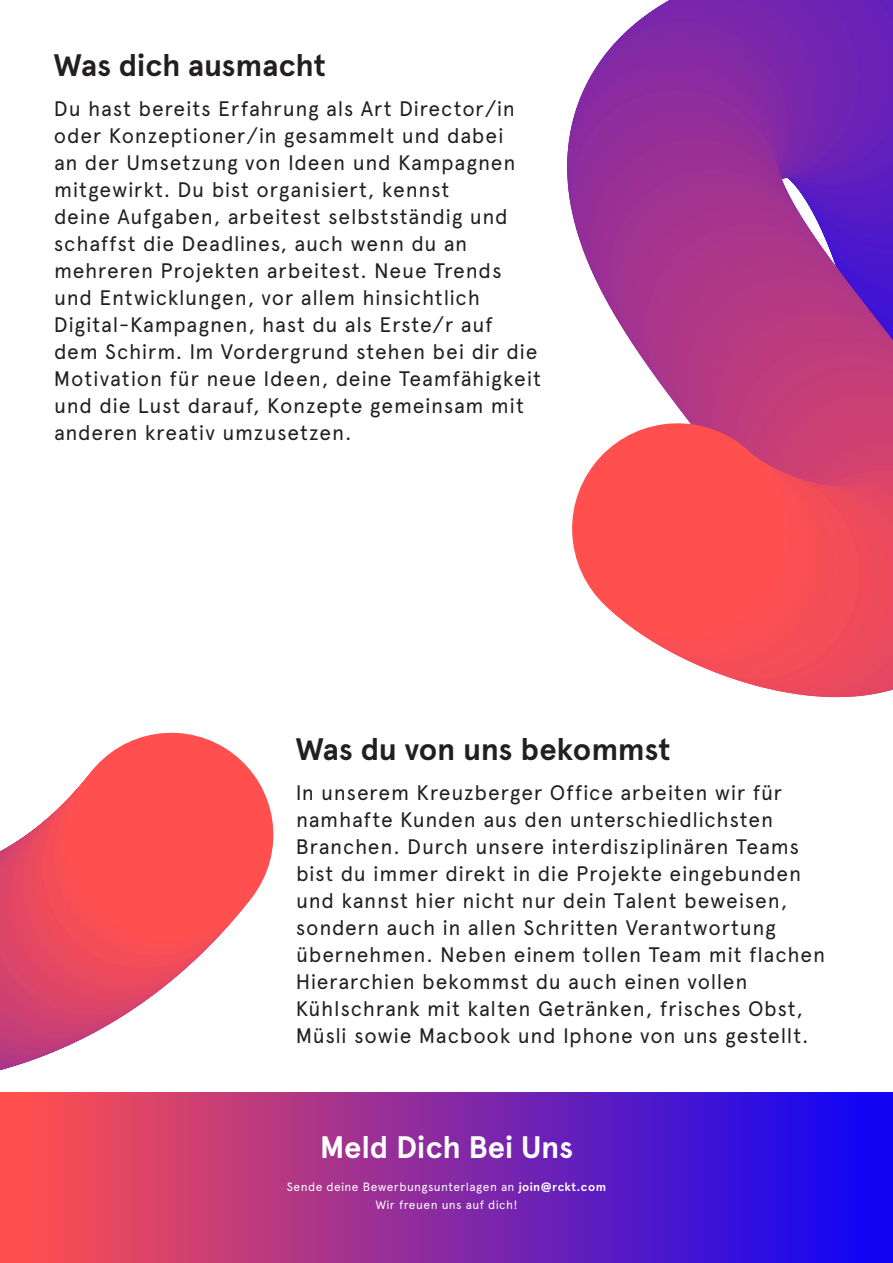
<style>
.page{position:relative;width:893px;height:1263px;background:#fff}
.page>*{position:absolute;margin:0;border:0;box-sizing:border-box;transform-origin:0 0}
.t1{font:700 31.05px "Apercu";letter-spacing:-.01em;color:#231f20}
.t2{font:700 31.05px "Apercu";letter-spacing:-.005em;color:#fff}
.t3{font:21px/27px "Apercu";letter-spacing:.03em;color:#231f20}
.t4{font:12px "Apercu";letter-spacing:.03em;color:#fff}
.s1{font-weight:700}
</style>
<div class="page">
<div style="left:0;top:1093px;width:893px;height:170px;background:linear-gradient(to right,#ff514b,#0a02fa)"></div>
<svg style="left:618px;top:0;width:275px;height:472px;background:#99379d"></svg>
<svg style="left:790px;top:471px;width:101px;height:224px;background:#e84f65"></svg>
<svg style="left:779px;top:469px;width:106px;height:224px;background:#e84960"></svg>
<svg style="left:769px;top:467px;width:109px;height:224px;background:#e9495f"></svg>
<svg style="left:757px;top:464px;width:115px;height:225px;background:#ea4a60"></svg>
<svg style="left:750px;top:462px;width:116px;height:224px;background:#ea495e"></svg>
<svg style="left:740px;top:459px;width:119px;height:225px;background:#eb4b5e"></svg>
<svg style="left:731px;top:457px;width:122px;height:224px;background:#ec4b5d"></svg>
<svg style="left:722px;top:454px;width:125px;height:224px;background:#ec4b5d"></svg>
<svg style="left:714px;top:451px;width:127px;height:224px;background:#ed4b5d"></svg>
<svg style="left:707px;top:448px;width:128px;height:224px;background:#ed4b5d"></svg>
<svg style="left:700px;top:445px;width:129px;height:224px"></svg>
<svg style="left:693px;top:442px;width:131px;height:224px;background:#ee4b5c"></svg>
<svg style="left:685px;top:438px;width:133px;height:225px;background:#ef4c5b"></svg>
<svg style="left:678px;top:435px;width:135px;height:224px;background:#ef4c5b"></svg>
<svg style="left:671px;top:431px;width:137px;height:225px;background:#f04d5b"></svg>
<svg style="left:664px;top:428px;width:139px;height:224px;background:#f14d5a"></svg>
<svg style="left:658px;top:424px;width:140px;height:224px"></svg>
<svg style="left:652px;top:420px;width:142px;height:225px"></svg>
<svg style="left:572px;top:417px;width:218px;height:224px;background:#fa6367"></svg>
<svg style="left:0;top:732px;width:274px;height:338px"></svg>
<p class="t1" style="left:54px;top:46px;width:274px">Was dich ausmacht</p>
<p class="t3" style="left:54px;top:95px;width:489px">Du hast bereits Erfahrung als Art Director/in oder Konzeptioner/in gesammelt und dabei<br>an der Umsetzung von Ideen und Kampagnen mitgewirkt. Du bist organisiert, kennst<br>deine Aufgaben, arbeitest selbstständig und schaffst die Deadlines, auch wenn du an mehreren Projekten arbeitest. Neue Trends und Entwicklungen, vor allem hinsichtlich Digital-Kampagnen, hast du als Erste/r auf dem Schirm. Im Vordergrund stehen bei dir die Motivation für neue Ideen, deine Teamfähigkeit und die Lust darauf, Konzepte gemeinsam mit anderen kreativ umzusetzen.</p>
<p class="t1" style="left:296px;top:731px;width:377px">Was du von uns bekommst</p>
<p class="t3" style="left:296px;top:779px;width:531px">In unserem Kreuzberger Office arbeiten wir für namhafte Kunden aus den unterschiedlichsten Branchen. Durch unsere interdisziplinären Teams bist du immer direkt in die Projekte eingebunden und kannst hier nicht nur dein Talent beweisen, sondern auch in allen Schritten Verantwortung übernehmen. Neben einem tollen Team mit flachen Hierarchien bekommst du auch einen vollen Kühlschrank mit kalten Getränken, frisches Obst, Müsli sowie Macbook und Iphone von uns gestellt.</p>
<p class="t2" style="left:320px;top:1128px;width:255px">Meld Dich Bei Uns</p>
<p class="t4" style="left:287px;top:1179px;width:321px">Sende deine Bewerbungsunterlagen an <span class="s1">join@rckt.com</span></p>
<p class="t4" style="left:375px;top:1197px;width:144px">Wir freuen uns auf dich!</p>
</div>
